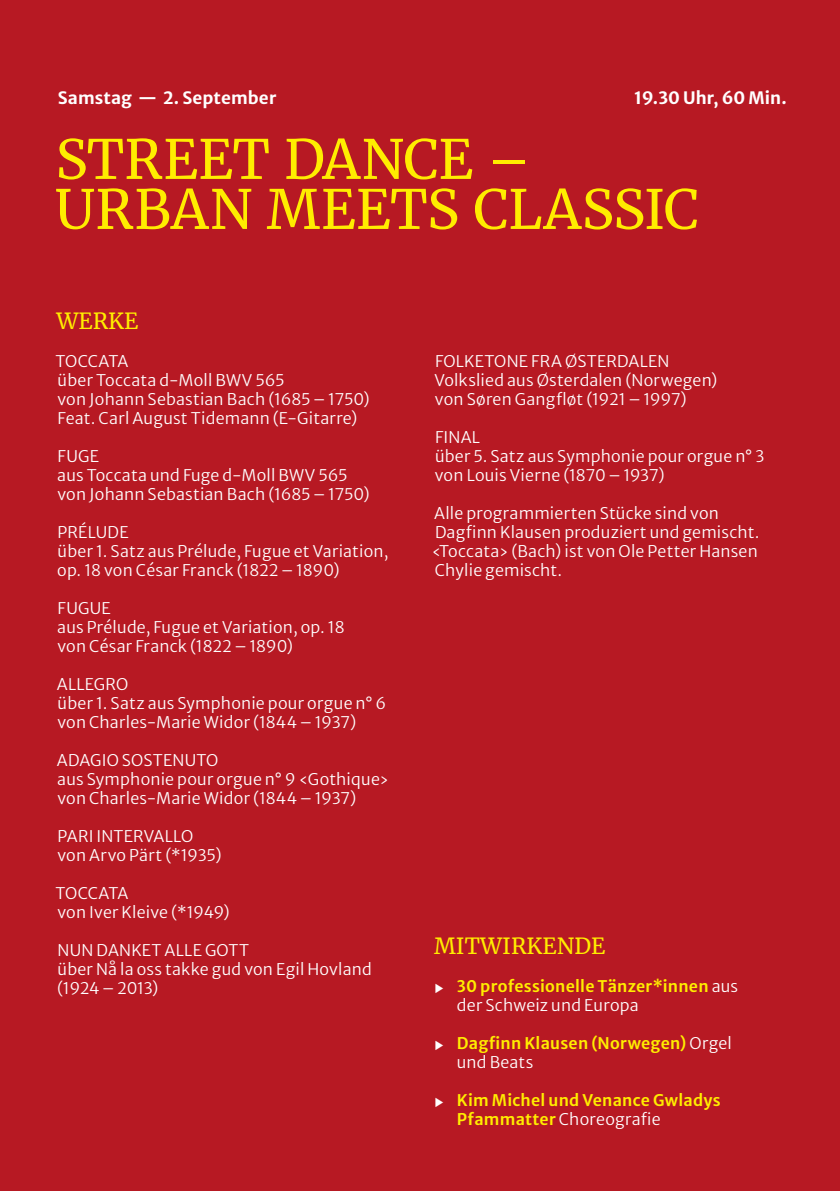
<style>
.page{position:relative;width:840px;height:1191px;background:#fff}
.page>*{position:absolute;margin:0;border:0;box-sizing:border-box;transform-origin:0 0}
.t1{font:54px/50px "Merriweather";letter-spacing:-.005em;color:#ffed00}
.t2{font:22px "Merriweather";color:#ffed00}
.t3{font:700 17px "Merriweather Sans";letter-spacing:.01em;color:#fff}
.t4{font:300 16px/19px "Merriweather Sans";letter-spacing:.01em;color:#fff}
.t5{font:600 16px/19px "Merriweather Sans";letter-spacing:.015em;color:#ffed00}
.s1{color:#fff}
.s2{font-weight:300;color:#fff}
</style>
<div class="page">
<div style="left:0;top:0;width:839px;height:1191px;background:#b71923"></div>
<p class="t3" style="left:58px;top:83px;width:220px">Samstag — 2. September</p>
<p class="t3" style="left:634px;top:83px;width:154px">19.30 Uhr, 60 Min.</p>
<h1 class="t1" style="left:55px;top:133px;width:645px">STREET DANCE –<br>URBAN MEETS CLASSIC</h1>
<h2 class="t2" style="left:56px;top:306px;width:84px">WERKE</h2>
<p class="t4" style="left:55px;top:350px;width:316px">TOCCATA<br>über Toccata d-Moll BWV 565<br>von Johann Sebastian Bach (1685 – 1750)<br>Feat. Carl August Tidemann (E-Gitarre)</p>
<p class="t4" style="left:57px;top:445px;width:314px">FUGE<br>aus Toccata und Fuge d-Moll BWV 565 von Johann Sebastian Bach (1685 – 1750)</p>
<p class="t4" style="left:57px;top:521px;width:332px">PRÉLUDE<br>über 1. Satz aus Prélude, Fugue et Variation, op. 18 von César Franck (1822 – 1890)</p>
<p class="t4" style="left:57px;top:597px;width:289px">FUGUE<br>aus Prélude, Fugue et Variation, op. 18 von César Franck (1822 – 1890)</p>
<p class="t4" style="left:57px;top:673px;width:331px">ALLEGRO<br>über 1. Satz aus Symphonie pour orgue n° 6 von Charles-Marie Widor (1844 – 1937)</p>
<p class="t4" style="left:57px;top:749px;width:333px">ADAGIO SOSTENUTO<br>aus Symphonie pour orgue n° 9 ‹Gothique› von Charles-Marie Widor (1844 – 1937)</p>
<p class="t4" style="left:57px;top:825px;width:166px">PARI INTERVALLO von Arvo Pärt (*1935)</p>
<p class="t4" style="left:55px;top:882px;width:176px">TOCCATA<br>von Iver Kleive (*1949)</p>
<p class="t4" style="left:57px;top:939px;width:316px">NUN DANKET ALLE GOTT<br>über Nå la oss takke gud von Egil Hovland (1924 – 2013)</p>
<p class="t4" style="left:434px;top:350px;width:284px">FOLKETONE FRA ØSTERDALEN<br>Volkslied aus Østerdalen (Norwegen) von Søren Gangfløt (1921 – 1997)</p>
<p class="t4" style="left:434px;top:426px;width:331px">FINAL<br>über 5. Satz aus Symphonie pour orgue n° 3 von Louis Vierne (1870 – 1937)</p>
<p class="t4" style="left:431px;top:502px;width:329px">Alle programmierten Stücke sind von Dagfinn Klausen produziert und gemischt. ‹Toccata› (Bach) ist von Ole Petter Hansen Chylie gemischt.</p>
<h2 class="t2" style="left:434px;top:931px;width:173px">MITWIRKENDE</h2>
<p class="t5" style="left:456px;top:975px;width:283px;text-indent:-23px"><span class="s1">▶</span> 30 professionelle Tänzer*innen <span class="s2">aus der Schweiz und Europa</span></p>
<p class="t5" style="left:456px;top:1032px;width:276px;text-indent:-23px"><span class="s1">▶</span> Dagfinn Klausen (Norwegen) <span class="s2">Orgel und Beats</span></p>
<p class="t5" style="left:456px;top:1089px;width:265px;text-indent:-23px"><span class="s1">▶</span> Kim Michel und Venance Gwladys<br>Pfammatter <span class="s2">Choreografie</span></p>
</div>
